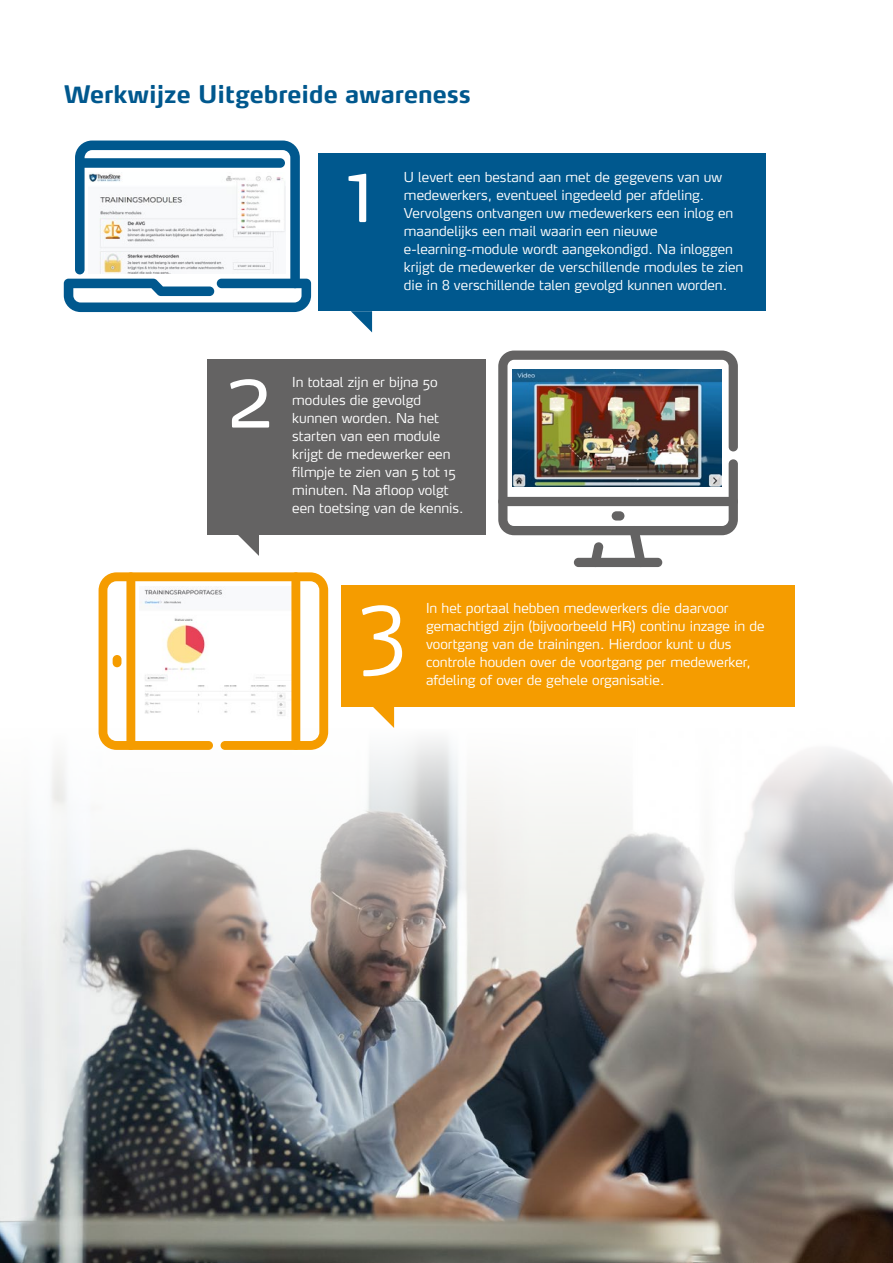
<style>
.page{position:relative;width:893px;height:1263px;background:#fff}
.page>*{position:absolute;margin:0;border:0;box-sizing:border-box;transform-origin:0 0}
.t1{font:300 90px "Max";color:#fff}
.t2{font:700 24px "Max";color:#00588e}
.t3{font:300 13.5px/18px "Max";color:#fff}
</style>
<div class="page">
<img style="left:0;top:728px;width:893px;height:535px">
<div style="left:319px;top:154px;width:447px;height:157px;background:#00588e"></div>
<svg style="left:351px;top:311px;width:21px;height:21px"></svg>
<div style="left:207px;top:359px;width:278px;height:176px;background:#646363"></div>
<svg style="left:238px;top:535px;width:21px;height:21px"></svg>
<img style="left:498px;top:351px;width:240px;height:216px">
<div style="left:498px;top:497px;width:240px;height:9px;background:#646363;border-radius:5px"></div>
<div style="left:612px;top:511px;width:12px;height:9px;background:#646363;border-radius:5px"></div>
<svg style="left:64px;top:141px;width:247px;height:171px"></svg>
<div style="left:75px;top:158px;width:210px;height:10px;background:#00588e;border-radius:5px"></div>
<div style="left:341px;top:585px;width:453px;height:122px;background:#f59c00"></div>
<svg style="left:373px;top:707px;width:21px;height:21px"></svg>
<svg style="left:99px;top:572px;width:229px;height:178px"></svg>
<div style="left:113px;top:655px;width:8px;height:12px;background:#f59c00;border-radius:4px"></div>
<div style="left:126px;top:572px;width:9px;height:178px;background:#f59c00;border-radius:4px"></div>
<div style="left:291px;top:572px;width:9px;height:178px;background:#f59c00;border-radius:4px"></div>
<h2 class="t2" style="left:64px;top:79px;width:409px">Werkwijze Uitgebreide awareness</h2>
<h1 class="t1" style="left:348px;top:133px;width:26px">1</h1>
<p class="t3" style="left:404px;top:168px;width:341px">U levert een bestand aan met de gegevens van uw medewerkers, eventueel ingedeeld per afdeling.<br>Vervolgens ontvangen uw medewerkers een inlog en maandelijks een mail waarin een nieuwe e-learning-module wordt aangekondigd. Na inloggen krijgt de medewerker de verschillende modules te zien die in 8 verschillende talen gevolgd kunnen worden.</p>
<h1 class="t1" style="left:223px;top:338px;width:52px">2</h1>
<p class="t3" style="left:292px;top:373px;width:173px">In totaal zijn er bijna 50 modules die gevolgd kunnen worden. Na het starten van een module krijgt de medewerker een filmpje te zien van 5 tot 15 minuten. Na afloop volgt een toetsing van de kennis.</p>
<h1 class="t1" style="left:358px;top:564px;width:50px">3</h1>
<p class="t3" style="left:426px;top:599px;width:340px">In het portaal hebben medewerkers die daarvoor gemachtigd zijn (bijvoorbeeld HR) continu inzage in de voortgang van de trainingen. Hierdoor kunt u dus controle houden over de voortgang per medewerker, afdeling of over de gehele organisatie.</p>
</div>
